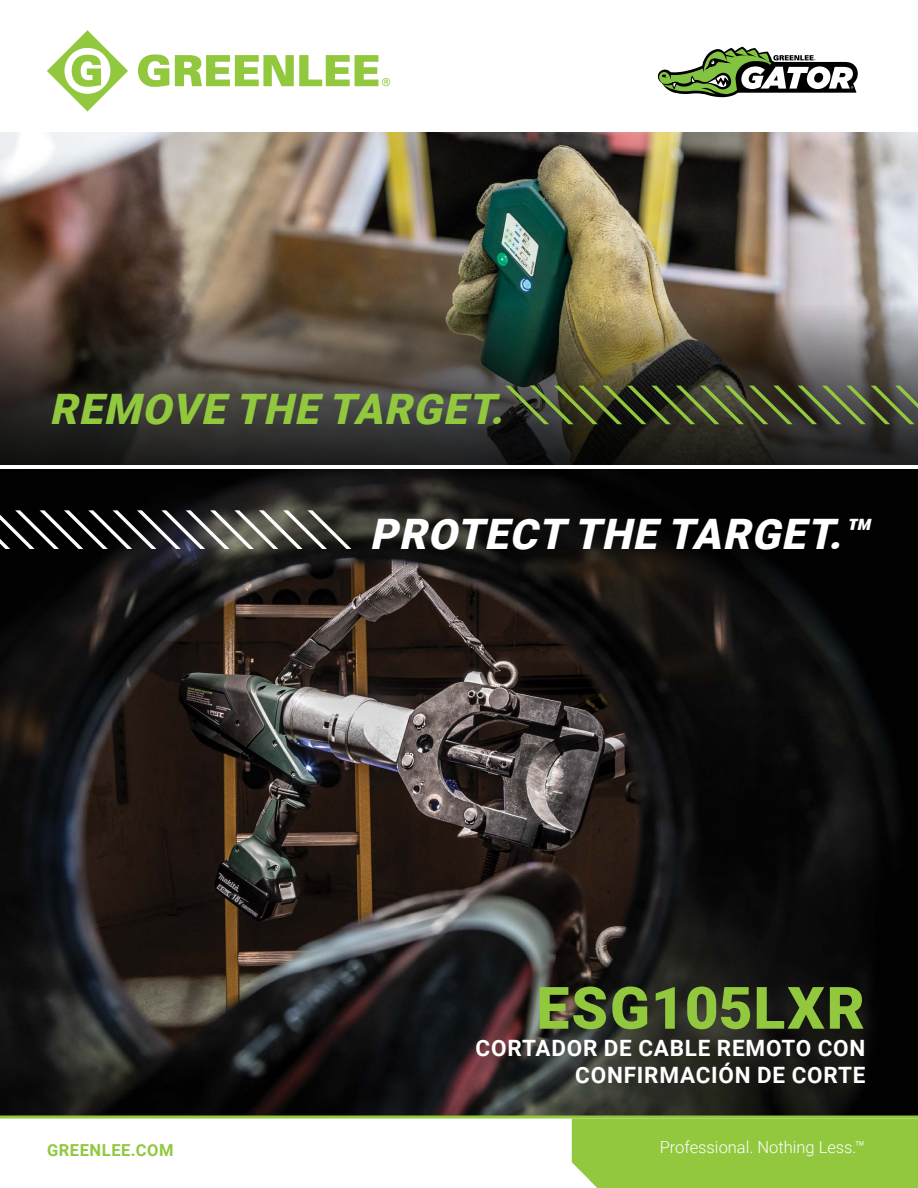
<style>
.page{position:relative;width:918px;height:1188px;background:#fff}
.page>*{position:absolute;margin:0;border:0;box-sizing:border-box;transform-origin:0 0}
.t1{font:900 58.5px "Roboto";letter-spacing:.025em;color:#92c83e}
.t2{font:italic 900 42px "Roboto";color:#fff}
.t3{font:italic 900 42px "Roboto";color:#92c83e}
.t4{font:700 22.5px/27px "Roboto";letter-spacing:.035em;color:#fff;text-align:right}
.t5{font:300 16.5px "Roboto";color:#fff}
.t6{font:700 16.5px "Roboto";letter-spacing:.035em;color:#92c83e}
</style>
<div class="page">
<img style="left:0;top:470px;width:918px;height:646px">
<img style="left:0;top:132px;width:918px;height:100px">
<img style="left:0;top:232px;width:918px;height:233px">
<div style="left:572px;top:1119px;width:346px;height:69px;background:#92c83e"></div>
<hr style="left:0;top:1116px;width:918px;height:3px;background:#92c83e">
<svg style="left:47px;top:30px;width:81px;height:82px"></svg>
<svg style="left:175px;top:55px;width:215px;height:31px"></svg>
<svg style="left:138px;top:54px;width:31px;height:33px"></svg>
<svg style="left:657px;top:46px;width:201px;height:51px"></svg>
<svg style="left:0;top:510px;width:351px;height:39px;background:#4e4d4b"></svg>
<svg style="left:505px;top:386px;width:413px;height:38px;background:#475030"></svg>
<h2 class="t3" style="left:50px;top:380px;width:467px">REMOVE THE TARGET.</h2>
<h2 class="t2" style="left:370px;top:505px;width:511px">PROTECT THE TARGET.™</h2>
<h1 class="t1" style="left:537px;top:967px;width:330px">ESG105LXR</h1>
<p class="t4" style="left:476px;top:1033px;width:391px">CORTADOR DE CABLE REMOTO CON<br>CONFIRMACIÓN DE CORTE</p>
<p class="t6" style="left:47px;top:1138px;width:128px">GREENLEE.COM</p>
<p class="t5" style="left:660px;top:1135px;width:207px">Professional. Nothing Less.™</p>
</div>
